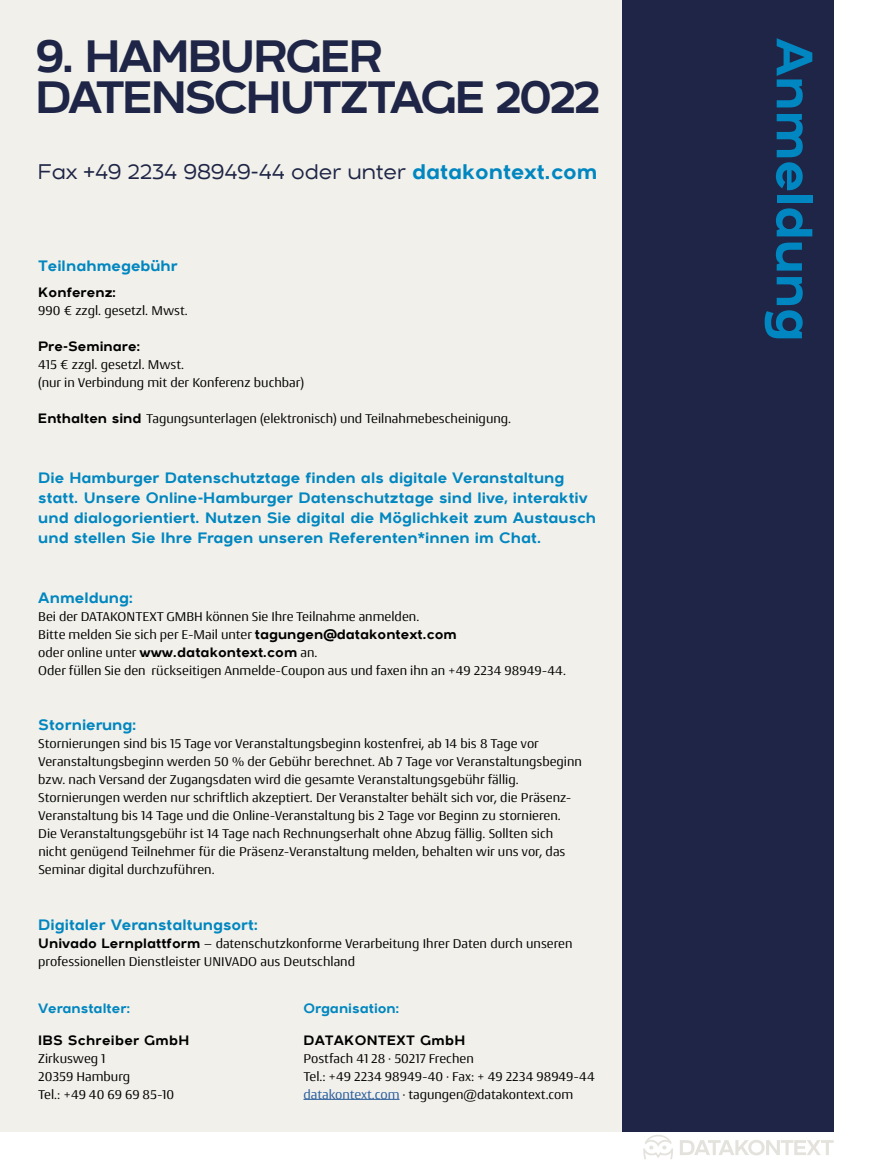
<style>
.page{position:relative;width:872px;height:1170px;background:#fff}
.page>*{position:absolute;margin:0;border:0;box-sizing:border-box;transform-origin:0 0}
.t1{font:700 51px "Arkibal";letter-spacing:-.015em;color:#0086c0}
.t2{font:700 45px/40.5px "Arkibal";letter-spacing:-.055em;color:#1e2546}
.t3{font:500 21px "Arkibal";letter-spacing:-.005em;color:#1e2546}
.t4{font:700 15px/20px "Arkibal";color:#0086c0}
.t5{font:13.5px/18px "Conto";color:#000}
.t6{font:700 13.5px "Arkibal";color:#000}
.t7{font:700 13.5px "Arkibal";letter-spacing:.02em;color:#000}
.t8{font:700 13.5px "Arkibal";color:#0086c0}
.s1{font-weight:700;color:#0086c0}
.s2{font-family:"Arkibal";font-weight:700}
.s3{font-family:"Conto";font-weight:400}
.s4{color:#275b9b}
</style>
<div class="page">
<div style="left:0;top:0;width:833px;height:1131px;background:#f1f0ea"></div>
<div style="left:622px;top:0;width:211px;height:1131px;background:#1e2546"></div>
<svg style="left:643px;top:1135px;width:30px;height:24px"></svg>
<svg style="left:680px;top:1140px;width:153px;height:15px"></svg>
<hr style="left:303px;top:1098px;width:96px;height:1px;background:#275b9b">
<h2 class="t2" style="left:35px;top:35px;width:566px">9. HAMBURGER<br>DATENSCHUTZTAGE 2022</h2>
<h3 class="t3" style="left:38px;top:157px;width:561px">Fax +49 2234 98949-44 oder unter <span class="s1">datakontext.com</span></h3>
<p class="t4" style="left:38px;top:255px;width:141px">Teilnahmegebühr</p>
<p class="t6" style="left:38px;top:283px;width:80px">Konferenz:</p>
<p class="t5" style="left:38px;top:301px;width:151px">990 € zzgl. gesetzl. Mwst.</p>
<p class="t6" style="left:38px;top:336px;width:104px">Pre-Seminare:</p>
<p class="t5" style="left:38px;top:355px;width:267px">415 € zzgl. gesetzl. Mwst.<br>(nur in Verbindung mit der Konferenz buchbar)</p>
<p class="t5" style="left:38px;top:409px;width:474px"><span class="s2">Enthalten sind</span> Tagungsunterlagen (elektronisch) und Teilnahmebescheinigung.</p>
<p class="t4" style="left:38px;top:467px;width:559px">Die Hamburger Datenschutztage finden als digitale Veranstaltung statt. Unsere Online-Hamburger Datenschutztage sind live, interaktiv und dialogorientiert. Nutzen Sie digital die Möglichkeit zum Austausch und stellen Sie Ihre Fragen unseren Referenten*innen im Chat.</p>
<p class="t4" style="left:38px;top:587px;width:96px">Anmeldung:</p>
<p class="t5" style="left:38px;top:606px;width:420px">Bei der DATAKONTEXT GMBH können Sie Ihre Teilnahme anmelden.<br>Bitte melden Sie sich per E-Mail unter <span class="s2">tagungen@datakontext.com</span></p>
<p class="t6" style="left:38px;top:642px;width:280px"><span class="s3">oder online unter</span> www.datakontext.com <span class="s3">an.</span></p>
<p class="t5" style="left:38px;top:660px;width:529px">Oder füllen Sie den rückseitigen Anmelde-Coupon aus und faxen ihn an +49 2234 98949-44.</p>
<p class="t4" style="left:38px;top:714px;width:100px">Stornierung:</p>
<p class="t5" style="left:38px;top:734px;width:545px">Stornierungen sind bis 15 Tage vor Veranstaltungsbeginn kostenfrei, ab 14 bis 8 Tage vor Veranstaltungsbeginn werden 50 % der Gebühr berechnet. Ab 7 Tage vor Veranstaltungsbeginn bzw. nach Versand der Zugangsdaten wird die gesamte Veranstaltungsgebühr fällig.<br>Stornierungen werden nur schriftlich akzeptiert. Der Veranstalter behält sich vor, die Präsenz-Veranstaltung bis 14 Tage und die Online-Veranstaltung bis 2 Tage vor Beginn zu stornieren.<br>Die Veranstaltungsgebühr ist 14 Tage nach Rechnungserhalt ohne Abzug fällig. Sollten sich nicht genügend Teilnehmer für die Präsenz-Veranstaltung melden, behalten wir uns vor, das Seminar digital durchzuführen.</p>
<p class="t4" style="left:38px;top:914px;width:221px">Digitaler Veranstaltungsort:</p>
<p class="t5" style="left:38px;top:934px;width:536px"><span class="s2">Univado Lernplattform</span> – datenschutzkonforme Verarbeitung Ihrer Daten durch unseren professionellen Dienstleister UNIVADO aus Deutschland</p>
<p class="t8" style="left:38px;top:998px;width:94px">Veranstalter:</p>
<p class="t8" style="left:303px;top:998px;width:98px">Organisation:</p>
<p class="t7" style="left:38px;top:1030px;width:153px">IBS Schreiber GmbH</p>
<p class="t5" style="left:38px;top:1048px;width:137px">Zirkusweg 1<br>20359 Hamburg<br>Tel.: +49 40 69 69 85-10</p>
<p class="t7" style="left:303px;top:1030px;width:163px">DATAKONTEXT GmbH</p>
<p class="t5" style="left:303px;top:1048px;width:293px">Postfach 41 28 · 50217 Frechen<br>Tel.: +49 2234 98949-40 · Fax: + 49 2234 98949-44 <span class="s4">datakontext.com</span> · tagungen@datakontext.com</p>
<h1 class="t1" style="left:831px;top:38px;width:305px;rotate:90deg">Anmeldung</h1>
</div>
